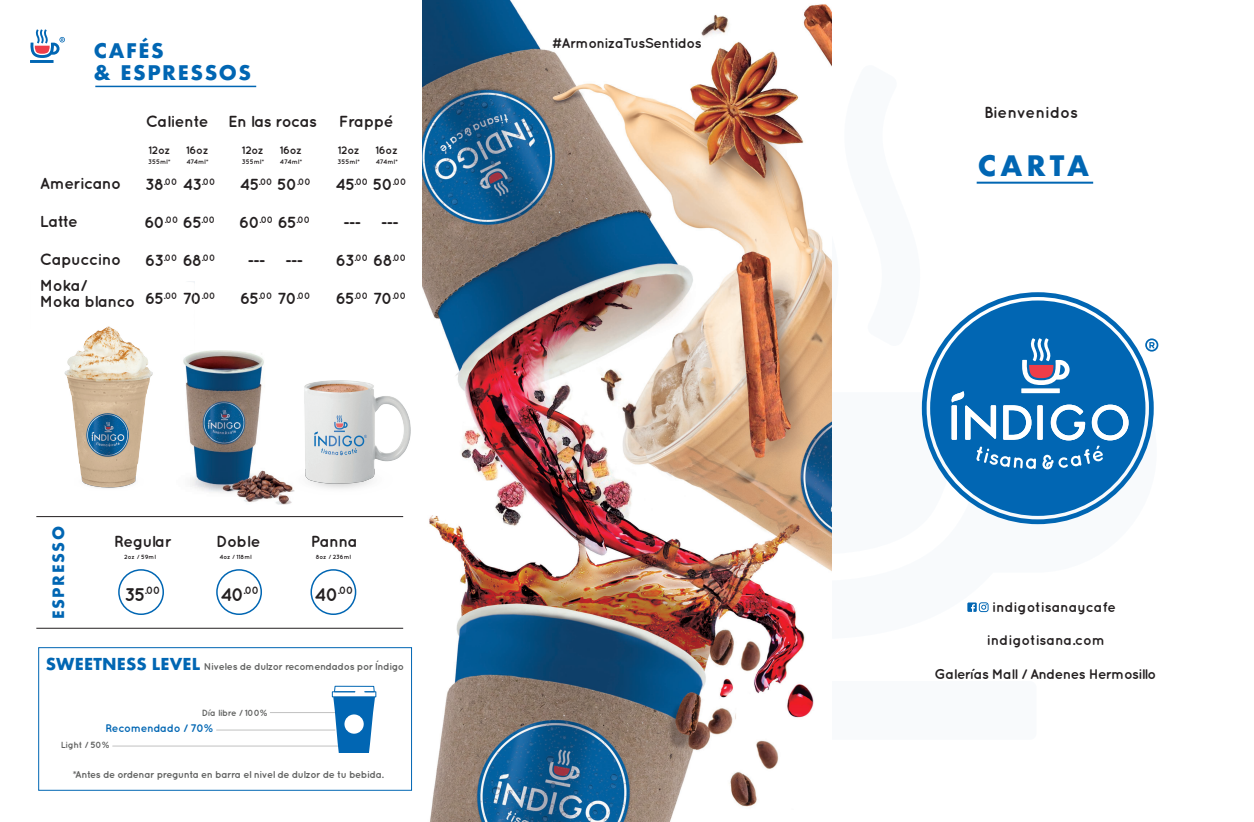
<style>
.page{position:relative;width:1254px;height:822px;background:#fff}
.page>*{position:absolute;margin:0;border:0;box-sizing:border-box;transform-origin:0 0}
.t1{font:700 27.4px "Futura";letter-spacing:.14em;color:#0166b3}
.t2{font:700 19.6px/21.8px "Futura";letter-spacing:.08em;color:#0166b3}
.t3{font:700 16px/26px "Quicksand";letter-spacing:-.03em;color:#231f20}
.t4{font:700 16px "Quicksand";color:#231f20}
.t5{font:700 16px "Quicksand";color:#231f20}
.t6{font:700 15.2px "Futura";letter-spacing:.1em;color:#0166b3}
.t7{font:700 14px "Quicksand";letter-spacing:-.04em;color:#231f20}
.t8{font:700 14px "Quicksand";color:#231f20}
.t9{font:700 11px "Quicksand";letter-spacing:-.03em;color:#0166b3}
.t10{font:700 10.9px "Quicksand";letter-spacing:-.02em;color:#231f20}
.t11{font:700 10.7px "Quicksand";color:#231f20}
.t12{font:700 10px "Quicksand";letter-spacing:-.04em;color:#606160}
.t13{font:700 9.3px "Quicksand";letter-spacing:-.05em;color:#231f20}
.t14{font:700 9px "Quicksand";letter-spacing:-.03em;color:#606160}
.t15{font:700 6.5px "Quicksand";color:#231f20}
.t16{font:700 6px "Quicksand";color:#231f20}
.s1{font-size:16px}
.s2{font-size:18.3px}
.s3{font-family:"Futura";font-size:16px;color:#0166b3}
</style>
<div class="page">
<div style="left:562px;top:680px;width:474px;height:59px;background:#f8fafc;border-radius:7px"></div>
<svg style="left:921px;top:292px;width:232px;height:232px;fill:#0166b3"></svg>
<svg style="left:976px;top:446px;width:59px;height:23px"></svg>
<div style="left:1021px;top:388px;width:38px;height:5px;background:#fff"></div>
<svg style="left:1020px;top:338px;width:49px;height:47px"></svg>
<svg style="left:1003px;top:405px;width:28px;height:34px"></svg>
<div style="left:1037px;top:405px;width:5px;height:34px;background:#fff"></div>
<svg style="left:1042px;top:404px;width:86px;height:65px"></svg>
<svg style="left:951px;top:391px;width:45px;height:48px"></svg>
<svg style="left:1145px;top:338px;width:13px;height:13px"></svg>
<hr style="left:30px;top:60px;width:24px;height:3px;background:#0166b3">
<svg style="left:30px;top:29px;width:35px;height:29px"></svg>
<hr style="left:36px;top:516px;width:367px;height:1px;background:#231f20">
<hr style="left:36px;top:627px;width:367px;height:1px;background:#231f20">
<img style="left:64px;top:281px;width:130px;height:207px">
<img style="left:294px;top:380px;width:116px;height:111px">
<img style="left:177px;top:350px;width:117px;height:154px">
<div style="left:118px;top:569px;width:46px;height:46px;border:2px solid #0166b3;border-radius:50%"></div>
<div style="left:216px;top:569px;width:46px;height:46px;border:2px solid #0166b3;border-radius:50%"></div>
<div style="left:310px;top:569px;width:46px;height:46px;border:2px solid #0166b3;border-radius:50%"></div>
<svg style="left:967px;top:602px;width:21px;height:10px"></svg>
<hr style="left:976px;top:182px;width:117px;height:2px;background:#0166b3">
<hr style="left:95px;top:86px;width:161px;height:1px;background:#0166b3">
<div style="left:38px;top:647px;width:374px;height:143px;border:1px solid #0166b3"></div>
<hr style="left:113px;top:745px;width:231px;height:1px;background:#606160">
<hr style="left:216px;top:729px;width:119px;height:1px;background:#606160">
<hr style="left:270px;top:712px;width:65px;height:1px;background:#606160">
<img style="left:423px;top:0;width:408px;height:821px">
<div style="left:332px;top:691px;width:44px;height:6px;border:1px solid #0166b3"></div>
<svg style="left:333px;top:685px;width:42px;height:67px"></svg>
<div style="left:344px;top:714px;width:20px;height:19px;background:#fff;border-radius:50%"></div>
<h2 class="t2" style="left:94px;top:39px;width:159px">CAFÉS<br>&amp; ESPRESSOS</h2>
<h3 class="t3" style="left:146px;top:108px;width:173px">Caliente En las rocas</h3>
<h3 class="t3" style="left:339px;top:108px;width:56px">Frappé</h3>
<h3 class="t3" style="left:40px;top:170px;width:83px">Americano</h3>
<h3 class="t3" style="left:40px;top:208px;width:39px">Latte</h3>
<h3 class="t3" style="left:40px;top:246px;width:83px">Capuccino<br>Moka/</h3>
<h3 class="t3" style="left:40px;top:288px;width:97px">Moka blanco</h3>
<p class="t10" style="left:148px;top:144px;width:24px">12oz</p>
<p class="t10" style="left:186px;top:144px;width:24px">16oz</p>
<p class="t15" style="left:148px;top:157px;width:24px">355ml*</p>
<p class="t15" style="left:186px;top:157px;width:24px">474ml*</p>
<p class="t13" style="left:145px;top:176px;width:34px"><span class="s1">38</span>.00</p>
<p class="t13" style="left:144px;top:214px;width:36px"><span class="s1">60</span>.00</p>
<p class="t13" style="left:145px;top:252px;width:34px"><span class="s1">63</span>.00</p>
<p class="t13" style="left:145px;top:290px;width:34px"><span class="s1">65</span>.00</p>
<p class="t13" style="left:183px;top:176px;width:35px"><span class="s1">43</span>.00</p>
<p class="t13" style="left:183px;top:214px;width:34px"><span class="s1">65</span>.00</p>
<p class="t13" style="left:183px;top:252px;width:35px"><span class="s1">68</span>.00</p>
<p class="t13" style="left:183px;top:290px;width:35px"><span class="s1">70</span>.00</p>
<p class="t10" style="left:242px;top:144px;width:24px">12oz</p>
<p class="t10" style="left:280px;top:144px;width:24px">16oz</p>
<p class="t15" style="left:242px;top:157px;width:24px">355ml*</p>
<p class="t15" style="left:280px;top:157px;width:24px">474ml*</p>
<p class="t13" style="left:240px;top:176px;width:34px"><span class="s1">45</span>.00</p>
<p class="t13" style="left:239px;top:214px;width:36px"><span class="s1">60</span>.00</p>
<h3 class="t4" style="left:247px;top:251px;width:19px">---</h3>
<p class="t13" style="left:240px;top:290px;width:34px"><span class="s1">65</span>.00</p>
<p class="t13" style="left:277px;top:176px;width:35px"><span class="s1">50</span>.00</p>
<p class="t13" style="left:278px;top:214px;width:34px"><span class="s1">65</span>.00</p>
<h3 class="t4" style="left:285px;top:251px;width:19px">---</h3>
<p class="t13" style="left:277px;top:290px;width:35px"><span class="s1">70</span>.00</p>
<p class="t10" style="left:338px;top:144px;width:24px">12oz</p>
<p class="t10" style="left:375px;top:144px;width:24px">16oz</p>
<p class="t15" style="left:337px;top:157px;width:24px">355ml*</p>
<p class="t15" style="left:376px;top:157px;width:24px">474ml*</p>
<p class="t13" style="left:335px;top:176px;width:34px"><span class="s1">45</span>.00</p>
<h3 class="t4" style="left:343px;top:213px;width:19px">---</h3>
<p class="t13" style="left:336px;top:252px;width:34px"><span class="s1">63</span>.00</p>
<p class="t13" style="left:336px;top:290px;width:34px"><span class="s1">65</span>.00</p>
<p class="t13" style="left:373px;top:176px;width:35px"><span class="s1">50</span>.00</p>
<h3 class="t4" style="left:381px;top:213px;width:19px">---</h3>
<p class="t13" style="left:373px;top:252px;width:35px"><span class="s1">68</span>.00</p>
<p class="t13" style="left:373px;top:290px;width:35px"><span class="s1">70</span>.00</p>
<h3 class="t6" style="left:47px;top:619px;width:94px;rotate:-90deg">ESPRESSO</h3>
<h3 class="t3" style="left:114px;top:528px;width:59px">Regular</h3>
<h3 class="t3" style="left:216px;top:528px;width:46px">Doble</h3>
<h3 class="t3" style="left:311px;top:528px;width:48px">Panna</h3>
<p class="t16" style="left:124px;top:553px;width:33px">2oz / 59ml</p>
<p class="t16" style="left:219px;top:553px;width:34px">4oz / 118ml</p>
<p class="t16" style="left:316px;top:553px;width:37px">8oz / 236ml</p>
<p class="t11" style="left:125px;top:584px;width:38px"><span class="s2">35</span>.00</p>
<p class="t11" style="left:220px;top:584px;width:40px"><span class="s2">40</span>.00</p>
<p class="t11" style="left:314px;top:584px;width:40px"><span class="s2">40</span>.00</p>
<p class="t12" style="left:46px;top:660px;width:360px"><span class="s3">SWEETNESS LEVEL</span> Niveles de dulzor recomendados por Índigo</p>
<p class="t14" style="left:202px;top:706px;width:67px">Día libre / 100%</p>
<p class="t9" style="left:105px;top:721px;width:109px">Recomendado / 70%</p>
<p class="t14" style="left:61px;top:739px;width:50px">Light / 50%</p>
<p class="t12" style="left:72px;top:768px;width:313px">*Antes de ordenar pregunta en barra el nivel de dulzor de tu bebida.</p>
<h3 class="t7" style="left:552px;top:35px;width:151px">#ArmonizaTusSentidos</h3>
<h3 class="t5" style="left:984px;top:103px;width:95px">Bienvenidos</h3>
<h1 class="t1" style="left:977px;top:146px;width:113px">CARTA</h1>
<h3 class="t8" style="left:992px;top:598px;width:125px">indigotisanaycafe</h3>
<h3 class="t8" style="left:986px;top:631px;width:120px">indigotisana.com</h3>
<h3 class="t7" style="left:934px;top:665px;width:223px">Galerías Mall / Andenes Hermosillo</h3>
</div>
